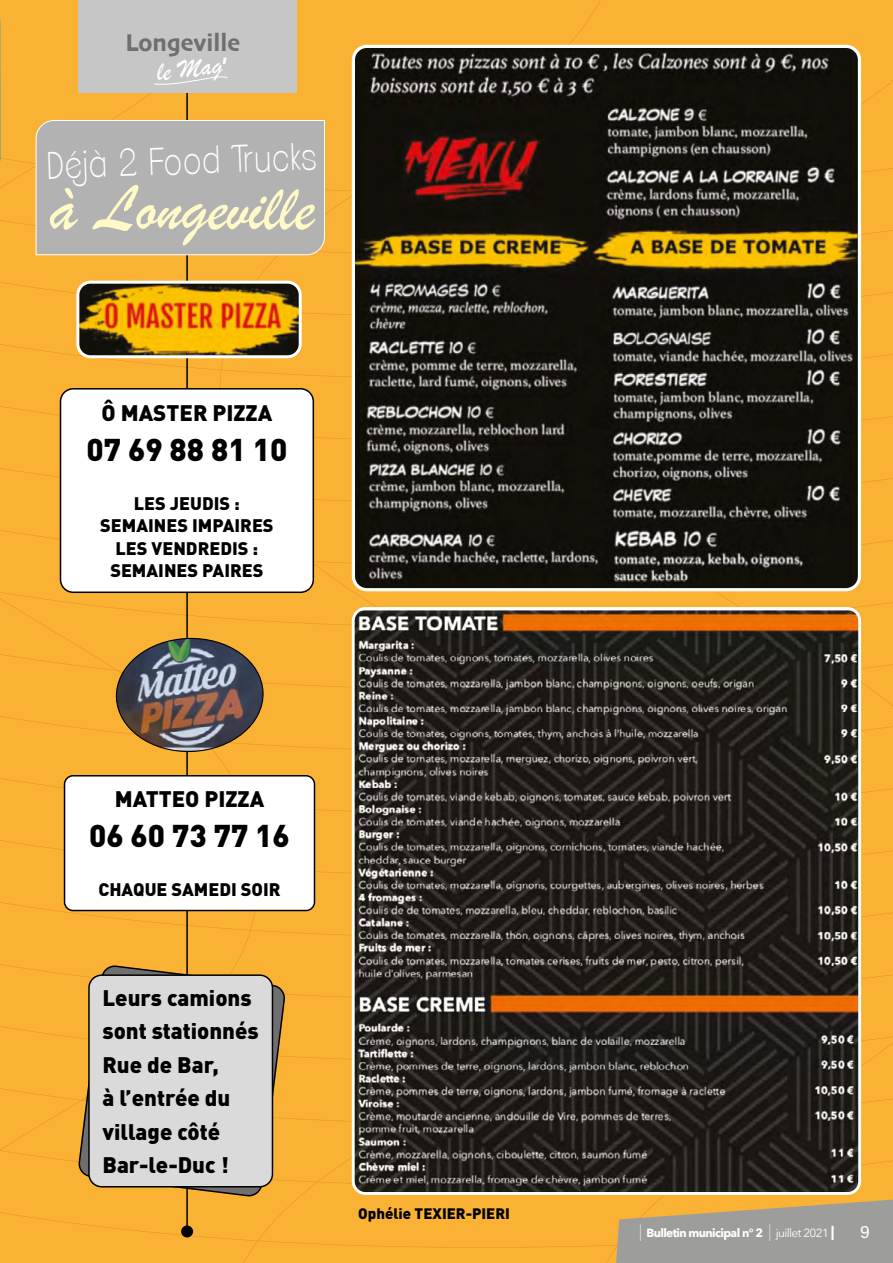
<style>
.page{position:relative;width:893px;height:1263px;background:#fff}
.page>*{position:absolute;margin:0;border:0;box-sizing:border-box;transform-origin:0 0}
.t1{font:67.5px "Brush Script";color:#fff9c7}
.t2{font:200 37.5px "Clemente P Dac";color:#fff;scale:.86 1}
.t3{font:900 31.2px "DIN Pro";color:#000}
.t4{font:27.15px "Brush Script";color:#fff}
.t5{font:25.35px "Skia";color:#706f6f;scale:.92 1}
.t6{font:900 22.2px/33.3px "DIN Pro";color:#000}
.t7{font:900 18px/22.5px "DIN Pro";color:#000;text-align:center}
.t8{font:18px "Acumin Pro";color:#fff}
.t9{font:900 15px "DIN Pro";color:#000}
.t10{font:700 11.85px "Avenir Next";letter-spacing:-.05em;color:#fff}
.s1{font-family:"Avenir";font-weight:900;font-size:21.15px}
.s2{font-weight:200;font-size:23.7px}
.s3{font-weight:400}
.s4{font-size:20.1px}
</style>
<div class="page">
<div style="left:0;top:0;width:893px;height:39px;background:#f9b234"></div>
<div style="left:1px;top:39px;width:892px;height:62px;background:#f9b234"></div>
<div style="left:0;top:101px;width:893px;height:62px;background:#f9b234"></div>
<div style="left:0;top:225px;width:893px;height:62px;background:#f9b234"></div>
<div style="left:0;top:287px;width:893px;height:62px;background:#f9b234"></div>
<div style="left:0;top:349px;width:893px;height:62px;background:#f9b234"></div>
<div style="left:0;top:411px;width:893px;height:62px;background:#f9b234"></div>
<div style="left:0;top:473px;width:893px;height:62px;background:#f9b234"></div>
<svg style="left:0;top:535px;width:893px;height:62px;background:#f8b236"></svg>
<div style="left:0;top:597px;width:893px;height:62px;background:#f9b234"></div>
<div style="left:0;top:659px;width:893px;height:62px;background:#f9b234"></div>
<div style="left:0;top:721px;width:893px;height:62px;background:#f9b234"></div>
<div style="left:0;top:783px;width:893px;height:62px;background:#f9b234"></div>
<div style="left:0;top:845px;width:893px;height:62px;background:#f9b234"></div>
<div style="left:0;top:907px;width:893px;height:62px;background:#f9b234"></div>
<div style="left:0;top:969px;width:893px;height:62px;background:#f9b234"></div>
<div style="left:0;top:1031px;width:893px;height:62px;background:#f9b234"></div>
<div style="left:0;top:1093px;width:893px;height:170px;background:#f9b234"></div>
<hr style="left:186px;top:91px;width:2px;height:1140px;background:#000">
<div style="left:181px;top:1225px;width:12px;height:12px;background:#000;border-radius:50%"></div>
<div style="left:61px;top:389px;width:252px;height:203px;background:#fff;border-radius:13px"></div>
<div style="left:60px;top:388px;width:254px;height:205px;border:2px solid #000;border-radius:13px"></div>
<img style="left:78px;top:282px;width:222px;height:75px">
<div style="left:76px;top:281px;width:226px;height:77px;border:3px solid #fff;border-radius:13px"></div>
<svg style="left:77px;top:965px;width:210px;height:233px;background:#d29a38"></svg>
<div style="left:89px;top:975px;width:183px;height:212px;background:#dadada;border-radius:13px"></div>
<div style="left:88px;top:974px;width:185px;height:213px;border:2px solid #000;border-radius:13px"></div>
<img style="left:115px;top:637px;width:149px;height:116px">
<div style="left:65px;top:776px;width:249px;height:134px;background:#fff;border-radius:9px"></div>
<div style="left:64px;top:775px;width:251px;height:136px;border:2px solid #000;border-radius:9px"></div>
<img style="left:353px;top:46px;width:506px;height:544px">
<div style="left:352px;top:45px;width:509px;height:546px;border:3px solid #fff;border-radius:14px"></div>
<img style="left:353px;top:608px;width:507px;height:585px">
<div style="left:352px;top:607px;width:509px;height:588px;border:3px solid #fff;border-radius:12px"></div>
<svg style="left:616px;top:1199px;width:277px;height:64px;background:#aca08a"></svg>
<div style="left:78px;top:0;width:218px;height:92px;background:#c6c6c6"></div>
<svg style="left:154px;top:76px;width:74px;height:9px"></svg>
<div style="left:35px;top:120px;width:290px;height:135px;background:#b3b2b2"></div>
<hr style="left:0;top:20px;width:1px;height:141px;background:#009fe3">
<p class="t5" style="left:125px;top:27px;width:126px">Longeville</p>
<p class="t4" style="left:155px;top:54px;width:73px;rotate:-7deg">le Mag<span class="s1">’</span></p>
<h2 class="t2" style="left:46px;top:144px;width:315px;rotate:-2deg">Déjà 2 Food Trucks</h2>
<h1 class="t1" style="left:50px;top:163px;width:266px">à Longeville</h1>
<p class="t6" style="left:102px;top:393px;width:172px">Ô MASTER PIZZA</p>
<h3 class="t3" style="left:87px;top:423px;width:202px">07 69 88 81 10</h3>
<p class="t7" style="left:100px;top:490px;width:175px">LES JEUDIS :<br>SEMAINES IMPAIRES<br>LES VENDREDIS :<br>SEMAINES PAIRES</p>
<p class="t6" style="left:115px;top:779px;width:151px">MATTEO PIZZA</p>
<h3 class="t3" style="left:89px;top:809px;width:202px">06 60 73 77 16</h3>
<p class="t7" style="left:98px;top:876px;width:184px">CHAQUE SAMEDI SOIR</p>
<p class="t6" style="left:102px;top:978px;width:158px">Leurs camions sont stationnés<br>Rue de Bar,<br>à l’entrée du village côté<br>Bar-le-Duc !</p>
<p class="t9" style="left:358px;top:1201px;width:153px">Ophélie TEXIER-PIERI</p>
<p class="t10" style="left:638px;top:1222px;width:198px"><span class="s2">I</span> Bulletin municipal n° 2 <span class="s2">I</span> <span class="s3">juillet 2021</span> <span class="s4">I</span></p>
<p class="t8" style="left:860px;top:1219px;width:11px">9</p>
</div>
